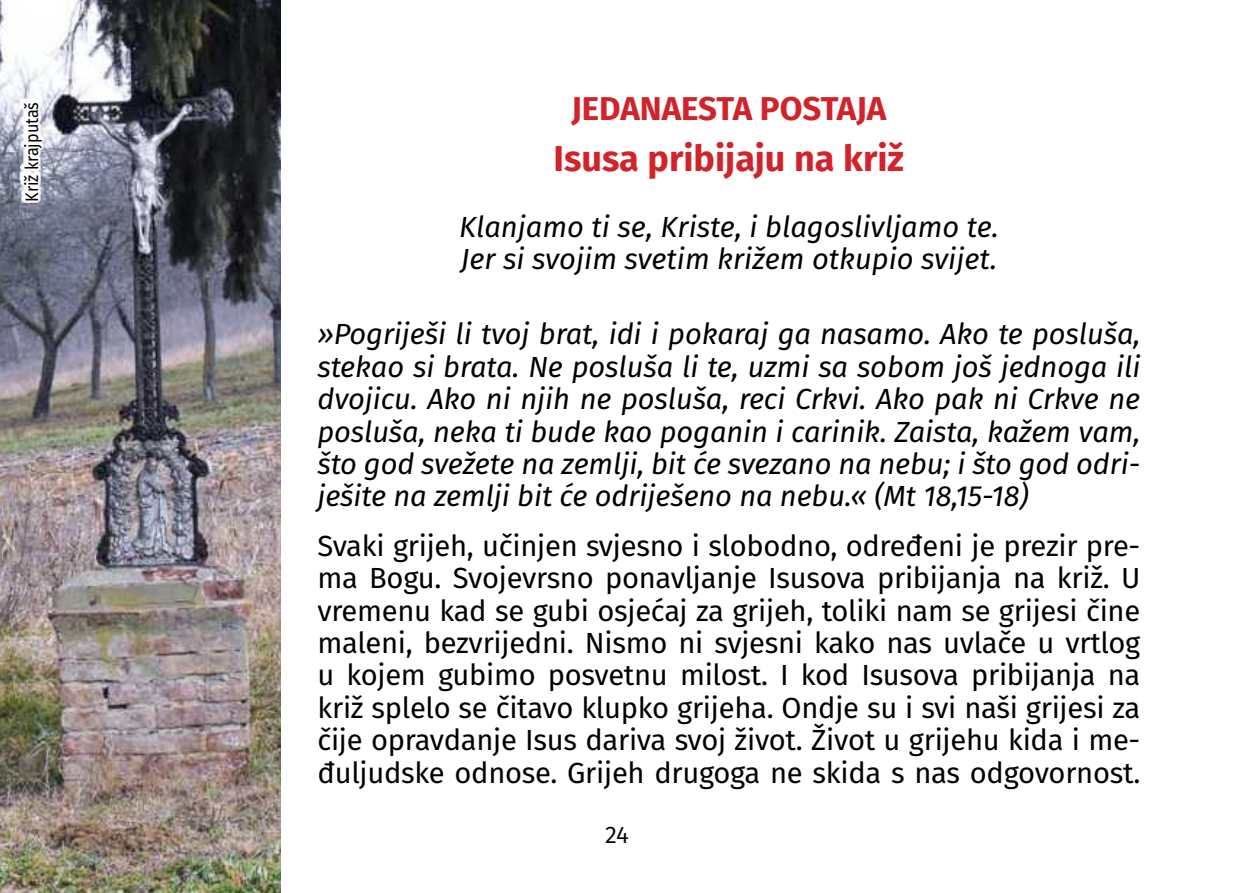
<style>
.page{position:relative;width:1234px;height:893px;background:#fff}
.page>*{position:absolute;margin:0;border:0;box-sizing:border-box;transform-origin:0 0}
.t1{font:700 36px "Fira Sans";color:#d2232a}
.t2{font:700 33px "Fira Sans";color:#d2232a}
.t3{font:29.1px/32.4px "Fira Sans";letter-spacing:-.01em;color:#000;text-align:justify}
.t4{font:italic 29.1px/32.4px "Fira Sans";letter-spacing:-.005em;color:#000}
.t5{font:24px "Fira Sans";color:#000}
.t6{font:18px "Fira Sans";color:#000;scale:.9 1}
</style>
<div class="page">
<img style="left:0;top:0;width:281px;height:893px">
<svg style="left:19px;top:97px;width:26px;height:107px"></svg>
<p class="t6" style="left:18px;top:202px;width:113px;rotate:-90deg">Križ krajputaš</p>
<p class="t2" style="left:571px;top:81px;width:316px">JEDANAESTA POSTAJA</p>
<p class="t1" style="left:553px;top:128px;width:352px">Isusa pribijaju na križ</p>
<p class="t4" style="left:459px;top:210px;width:541px">Klanjamo ti se, Kriste, i blagoslivljamo te.<br>Jer si svojim svetim križem otkupio svijet.</p>
<p class="t4" style="left:317px;top:317px;width:824px;text-align:justify">»Pogriješi li tvoj brat, idi i pokaraj ga nasamo. Ako te posluša, stekao si brata. Ne posluša li te, uzmi sa sobom još jednoga ili dvojicu. Ako ni njih ne posluša, reci Crkvi. Ako pak ni Crkve ne posluša, neka ti bude kao poganin i carinik. Zaista, kažem vam, što god svežete na zemlji, bit će svezano na nebu; i što god odri&shy;ješite na zemlji bit će odriješeno na nebu.« (Mt 18,15-18)</p>
<p class="t3" style="left:317px;top:529px;width:824px">Svaki grijeh, učinjen svjesno i slobodno, određeni je prezir pre&shy;ma Bogu. Svojevrsno ponavljanje Isusova pribijanja na križ. U vremenu kad se gubi osjećaj za grijeh, toliki nam se grijesi čine maleni, bezvrijedni. Nismo ni svjesni kako nas uvlače u vrtlog u kojem gubimo posvetnu milost. I kod Isusova pribijanja na križ splelo se čitavo klupko grijeha. Ondje su i svi naši grijesi za čije opravdanje Isus dariva svoj život. Život u grijehu kida i me&shy;đuljudske odnose. Grijeh drugoga ne skida s nas odgovornost.</p>
<p class="t5" style="left:605px;top:817px;width:25px">24</p>
</div>
